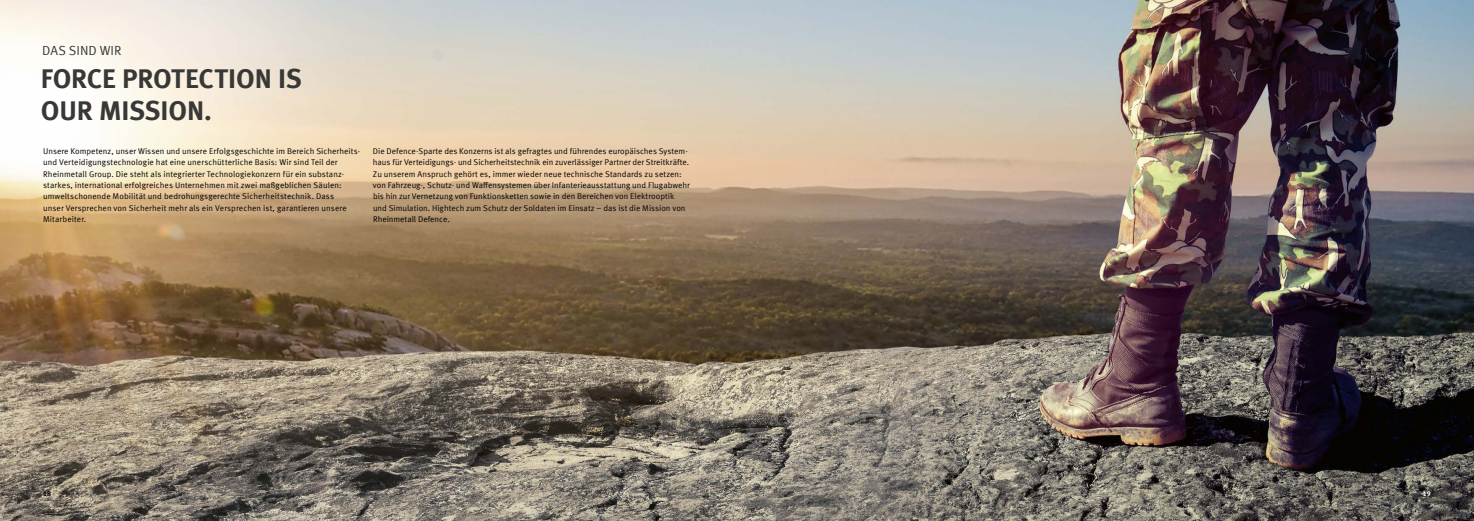
<style>
.page{position:relative;width:1474px;height:521px;background:#fff}
.page>*{position:absolute;margin:0;border:0;box-sizing:border-box;transform-origin:0 0}
.t1{font:700 27.12px/32.2px "Meta Offc Pro";letter-spacing:-.01em;color:#383937}
.t2{font:13.12px "Meta Offc Pro Norm";letter-spacing:-.005em;color:#383937}
.t3{font:8.31px/11.4px "Meta Offc Pro Norm";letter-spacing:.005em;color:#000}
.t4{font:700 7px "Meta Offc Pro";color:#000}
.t5{font:700 7px "Meta Offc Pro";color:#fff}
</style>
<div class="page">
<img style="left:0;top:0;width:1473px;height:521px">
<h2 class="t2" style="left:42px;top:41px;width:81px">DAS SIND WIR</h2>
<h1 class="t1" style="left:41px;top:60px;width:262px">FORCE PROTECTION IS<br>OUR MISSION.</h1>
<p class="t3" style="left:43px;top:145px;width:319px">Unsere Kompetenz, unser Wissen und unsere Erfolgsgeschichte im Bereich Sicherheits&shy;und Verteidigungstechnologie hat eine unerschütterliche Basis: Wir sind Teil der Rheinmetall Group. Die steht als integrierter Technologiekonzern für ein substanz&shy;starkes, international erfolgreiches Unternehmen mit zwei maßgeblichen Säulen: umweltschonende Mobilität und bedrohungsgerechte Sicherheitstechnik. Dass<br>unser Versprechen von Sicherheit mehr als ein Versprechen ist, garantieren unsere Mitarbeiter.</p>
<p class="t3" style="left:373px;top:145px;width:318px">Die Defence-Sparte des Konzerns ist als gefragtes und führendes europäisches System&shy;haus für Verteidigungs- und Sicherheitstechnik ein zuverlässiger Partner der Streitkräfte.<br>Zu unserem Anspruch gehört es, immer wieder neue technische Standards zu setzen: von Fahrzeug-, Schutz- und Waffensystemen über Infanterieausstattung und Flugabwehr bis hin zur Vernetzung von Funktionsketten sowie in den Bereichen von Elektrooptik und Simulation. Hightech zum Schutz der Soldaten im Einsatz – das ist die Mission von Rheinmetall Defence.</p>
<p class="t4" style="left:43px;top:488px;width:10px">18</p>
<p class="t5" style="left:1422px;top:488px;width:10px">19</p>
</div>
